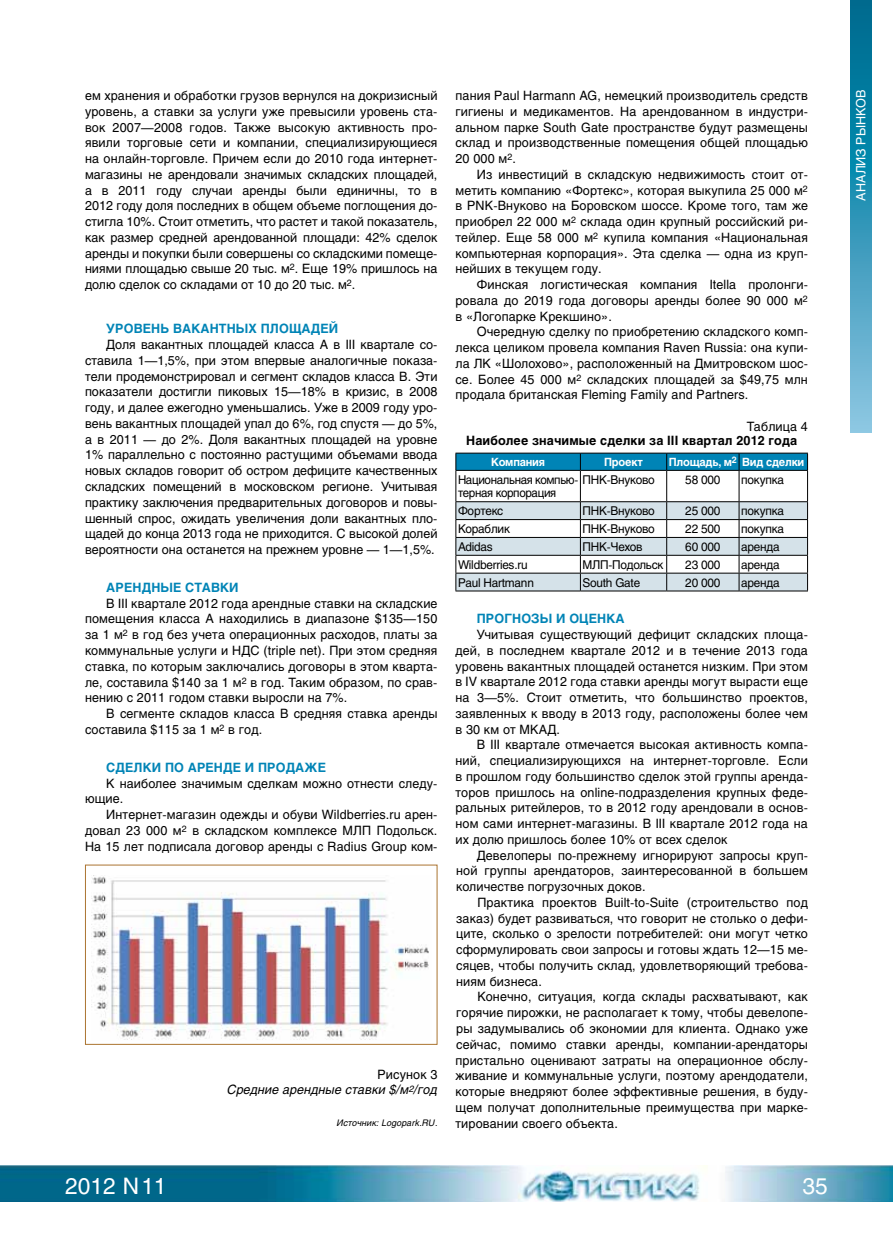
<style>
.page{position:relative;width:893px;height:1234px;background:#fff}
.page>*{position:absolute;margin:0;border:0;box-sizing:border-box;transform-origin:0 0}
.t1{font:22.5px "Helios";color:#fff}
.t2{font:12.75px/15.8px "Helios";letter-spacing:.01em;color:#000;text-align:justify}
.t3{font:700 12.75px "Helios";letter-spacing:.165em;color:#0084b6}
.t4{font:700 12.75px "Helios";letter-spacing:.01em;color:#000}
.t5{font:italic 12.75px/15.8px "Helios";letter-spacing:.01em;color:#000;text-align:right}
.t6{font:12.75px "Helios";color:#fff}
.t7{font:12px "Helios";letter-spacing:-.02em;color:#000}
.t8{font:12px/13.5px "Helios";letter-spacing:-.02em;color:#000;scale:.96 1}
.t9{font:700 11.25px "Helios";letter-spacing:-.02em;color:#fff}
.t10{font:italic 9px "Helios";letter-spacing:.01em;color:#000}
.s1{font-style:normal}
</style>
<div class="page">
<img style="left:0;top:1165px;width:893px;height:36px">
<svg style="left:850px;top:0;width:22px;height:432px;background:#3296b7"></svg>
<hr style="left:455px;top:470px;width:1px;height:31px;background:#000">
<hr style="left:580px;top:470px;width:1px;height:31px;background:#000">
<hr style="left:666px;top:470px;width:1px;height:31px;background:#000">
<hr style="left:739px;top:470px;width:1px;height:31px;background:#000">
<hr style="left:807px;top:470px;width:1px;height:31px;background:#000">
<hr style="left:455px;top:452px;width:125px;height:1px;background:#000">
<hr style="left:455px;top:470px;width:125px;height:1px;background:#000">
<hr style="left:580px;top:452px;width:87px;height:1px;background:#000">
<hr style="left:580px;top:470px;width:87px;height:1px;background:#000">
<hr style="left:667px;top:452px;width:72px;height:1px;background:#000">
<hr style="left:667px;top:470px;width:72px;height:1px;background:#000">
<hr style="left:739px;top:452px;width:69px;height:1px;background:#000">
<svg style="left:455px;top:453px;width:353px;height:17px;background:#007cab"></svg>
<hr style="left:739px;top:470px;width:69px;height:1px;background:#000">
<svg style="left:455px;top:501px;width:353px;height:90px"></svg>
<hr style="left:739px;top:590px;width:69px;height:1px;background:#000">
<img style="left:91px;top:875px;width:338px;height:165px">
<p class="t2" style="left:85px;top:87px;width:354px">ем хранения и обработки грузов вернулся на докризисный уровень, а ставки за услуги уже превысили уровень ста&shy;вок 2007—2008 годов. Также высокую активность про&shy;явили торговые сети и компании, специализирующиеся на онлайн-торговле. Причем если до 2010 года интернет&shy;магазины не арендовали значимых складских площадей, а в 2011 году случаи аренды были единичны, то в 2012 году доля последних в общем объеме поглощения до&shy;стигла 10%. Стоит отметить, что растет и такой показатель, как размер средней арендованной площади: 42% сделок аренды и покупки были совершены со складскими помеще&shy;ниями площадью свыше 20 тыс. м<sup>2</sup>. Еще 19% пришлось на долю сделок со складами от 10 до 20 тыс. м<sup>2</sup>.</p>
<p class="t3" style="left:106px;top:321px;width:233px">Уровень вакантных площадей</p>
<p class="t2" style="left:85px;top:336px;width:354px;text-indent:21px">Доля вакантных площадей класса А в III квартале со&shy;ставила 1—1,5%, при этом впервые аналогичные показа&shy;тели продемонстрировал и сегмент складов класса В. Эти показатели достигли пиковых 15—18% в кризис, в 2008 году, и далее ежегодно уменьшались. Уже в 2009 году уро&shy;вень вакантных площадей упал до 6%, год спустя — до 5%, а в 2011 — до 2%. Доля вакантных площадей на уровне 1% параллельно с постоянно растущими объемами ввода новых складов говорит об остром дефиците качественных складских помещений в московском регионе. Учитывая практику заключения предварительных договоров и повы&shy;шенный спрос, ожидать увеличения доли вакантных пло&shy;щадей до конца 2013 года не приходится. С высокой долей вероятности она останется на прежнем уровне — 1—1,5%.</p>
<p class="t3" style="left:106px;top:580px;width:134px">Арендные ставки</p>
<p class="t2" style="left:85px;top:595px;width:354px;text-indent:21px">В III квартале 2012 года арендные ставки на складские помещения класса А находились в диапазоне $135—150 за 1 м<sup>2</sup> в год без учета операционных расходов, платы за коммунальные услуги и НДС (triple net). При этом средняя ставка, по которым заключались договоры в этом кварта&shy;ле, составила $140 за 1 м<sup>2</sup> в год. Таким образом, по срав&shy;нению с 2011 годом ставки выросли на 7%.</p>
<p class="t2" style="left:85px;top:705px;width:354px;text-indent:21px">В сегменте складов класса В средняя ставка аренды составила $115 за 1 м<sup>2</sup> в год.</p>
<p class="t3" style="left:106px;top:759px;width:221px">Сделки по аренде и продаже</p>
<p class="t2" style="left:85px;top:774px;width:354px;text-indent:21px">К наиболее значимым сделкам можно отнести следу&shy;ющие.</p>
<p class="t2" style="left:85px;top:806px;width:354px;text-indent:21px">Интернет-магазин одежды и обуви Wildberries.ru арен&shy;довал 23 000 м<sup>2</sup> в складском комплексе МЛП Подольск.<br>На 15 лет подписала договор аренды с Radius Group ком-</p>
<p class="t5" style="left:227px;top:1065px;width:212px"><span class="s1">Рисунок 3<br></span>Средние арендные ставки $/м<sup>2</sup>/год</p>
<p class="t10" style="left:337px;top:1117px;width:102px">Источник: Logopark.RU.</p>
<p class="t2" style="left:455px;top:87px;width:354px">пания Paul Harmann AG, немецкий производитель средств гигиены и медикаментов. На арендованном в индустри&shy;альном парке South Gate пространстве будут размещены склад и производственные помещения общей площадью 20 000 м<sup>2</sup>.</p>
<p class="t2" style="left:455px;top:166px;width:354px;text-indent:21px">Из инвестиций в складскую недвижимость стоит от&shy;метить компанию «Фортекс», которая выкупила 25 000 м<sup>2 </sup>в PNK-Внуково на Боровском шоссе. Кроме того, там же приобрел 22 000 м<sup>2</sup> склада один крупный российский ри&shy;тейлер. Еще 58 000 м<sup>2</sup> купила компания «Национальная компьютерная корпорация». Эта сделка — одна из круп&shy;нейших в текущем году.</p>
<p class="t2" style="left:455px;top:276px;width:354px;text-indent:21px">Финская логистическая компания Itella пролонги&shy;ровала до 2019 года договоры аренды более 90 000 м<sup>2 </sup>в «Логопарке Крекшино».</p>
<p class="t2" style="left:455px;top:324px;width:354px;text-indent:21px">Очередную сделку по приобретению складского комп&shy;лекса целиком провела компания Raven Russia: она купи&shy;ла ЛК «Шолохово», расположенный на Дмитровском шос&shy;се. Более 45 000 м<sup>2</sup> складских площадей за $49,75 млн продала британская Fleming Family and Partners.</p>
<p class="t2" style="left:747px;top:418px;width:63px">Таблица 4</p>
<p class="t4" style="left:466px;top:433px;width:333px">Наиболее значимые сделки за III квартал 2012 года</p>
<p class="t9" style="left:491px;top:455px;width:55px">Компания</p>
<p class="t9" style="left:604px;top:455px;width:40px">Проект</p>
<p class="t9" style="left:669px;top:455px;width:137px">Площадь, м<sup>2</sup> Вид сделки</p>
<p class="t8" style="left:458px;top:472px;width:207px">Национальная компью- ПНК-Внуково терная корпорация</p>
<p class="t7" style="left:685px;top:472px;width:37px">58 000</p>
<p class="t7" style="left:741px;top:472px;width:45px">покупка</p>
<p class="t7" style="left:458px;top:504px;width:47px">Фортекс</p>
<p class="t7" style="left:582px;top:504px;width:74px">ПНК-Внуково</p>
<p class="t7" style="left:685px;top:504px;width:37px">25 000</p>
<p class="t7" style="left:741px;top:504px;width:45px">покупка</p>
<p class="t7" style="left:458px;top:521px;width:54px">Кораблик</p>
<p class="t7" style="left:582px;top:521px;width:74px">ПНК-Внуково</p>
<p class="t7" style="left:685px;top:521px;width:37px">22 500</p>
<p class="t7" style="left:741px;top:521px;width:45px">покупка</p>
<p class="t7" style="left:458px;top:539px;width:36px">Adidas</p>
<p class="t7" style="left:582px;top:539px;width:61px">ПНК-Чехов</p>
<p class="t7" style="left:685px;top:539px;width:37px">60 000</p>
<p class="t7" style="left:741px;top:539px;width:40px">аренда</p>
<p class="t7" style="left:458px;top:557px;width:71px">Wildberries.ru</p>
<p class="t7" style="left:582px;top:557px;width:83px">МЛП-Подольск</p>
<p class="t7" style="left:685px;top:557px;width:37px">23 000</p>
<p class="t7" style="left:741px;top:557px;width:40px">аренда</p>
<p class="t7" style="left:458px;top:575px;width:77px">Paul Hartmann</p>
<p class="t7" style="left:582px;top:575px;width:59px">South Gate</p>
<p class="t7" style="left:685px;top:575px;width:37px">20 000</p>
<p class="t7" style="left:741px;top:575px;width:40px">аренда</p>
<p class="t3" style="left:477px;top:611px;width:149px">Прогнозы и оценка</p>
<p class="t2" style="left:455px;top:626px;width:354px;text-indent:21px">Учитывая существующий дефицит складских площа&shy;дей, в последнем квартале 2012 и в течение 2013 года уровень вакантных площадей останется низким. При этом в IV квартале 2012 года ставки аренды могут вырасти еще на 3—5%. Стоит отметить, что большинство проектов, заявленных к вводу в 2013 году, расположены более чем в 30 км от МКАД.</p>
<p class="t2" style="left:455px;top:736px;width:354px;text-indent:21px">В III квартале отмечается высокая активность компа&shy;ний, специализирующихся на интернет-торговле. Если в прошлом году большинство сделок этой группы аренда&shy;торов пришлось на online-подразделения крупных феде&shy;ральных ритейлеров, то в 2012 году арендовали в основ&shy;ном сами интернет-магазины. В III квартале 2012 года на их долю пришлось более 10% от всех сделок</p>
<p class="t2" style="left:456px;top:846px;width:353px;text-indent:21px">Девелоперы по-прежнему игнорируют запросы круп&shy;ной группы арендаторов, заинтересованной в большем количестве погрузочных доков.</p>
<p class="t2" style="left:456px;top:894px;width:353px;text-indent:21px">Практика проектов Built-to-Suite (строительство под заказ) будет развиваться, что говорит не столько о дефи&shy;ците, сколько о зрелости потребителей: они могут четко сформулировать свои запросы и готовы ждать 12—15 ме&shy;сяцев, чтобы получить склад, удовлетворяющий требова&shy;ниям бизнеса.</p>
<p class="t2" style="left:455px;top:988px;width:354px;text-indent:22px">Конечно, ситуация, когда склады расхватывают, как горячие пирожки, не располагает к тому, чтобы девелопе&shy;ры задумывались об экономии для клиента. Однако уже сейчас, помимо ставки аренды, компании-арендаторы пристально оценивают затраты на операционное обслу&shy;живание и коммунальные услуги, поэтому арендодатели, которые внедряют более эффективные решения, в буду&shy;щем получат дополнительные преимущества при марке&shy;тировании своего объекта.</p>
<h1 class="t1" style="left:65px;top:1172px;width:103px">2012 N11</h1>
<h1 class="t1" style="left:802px;top:1172px;width:27px">35</h1>
<p class="t6" style="left:853px;top:200px;width:112px;rotate:-90deg">Анализ рынков</p>
</div>
